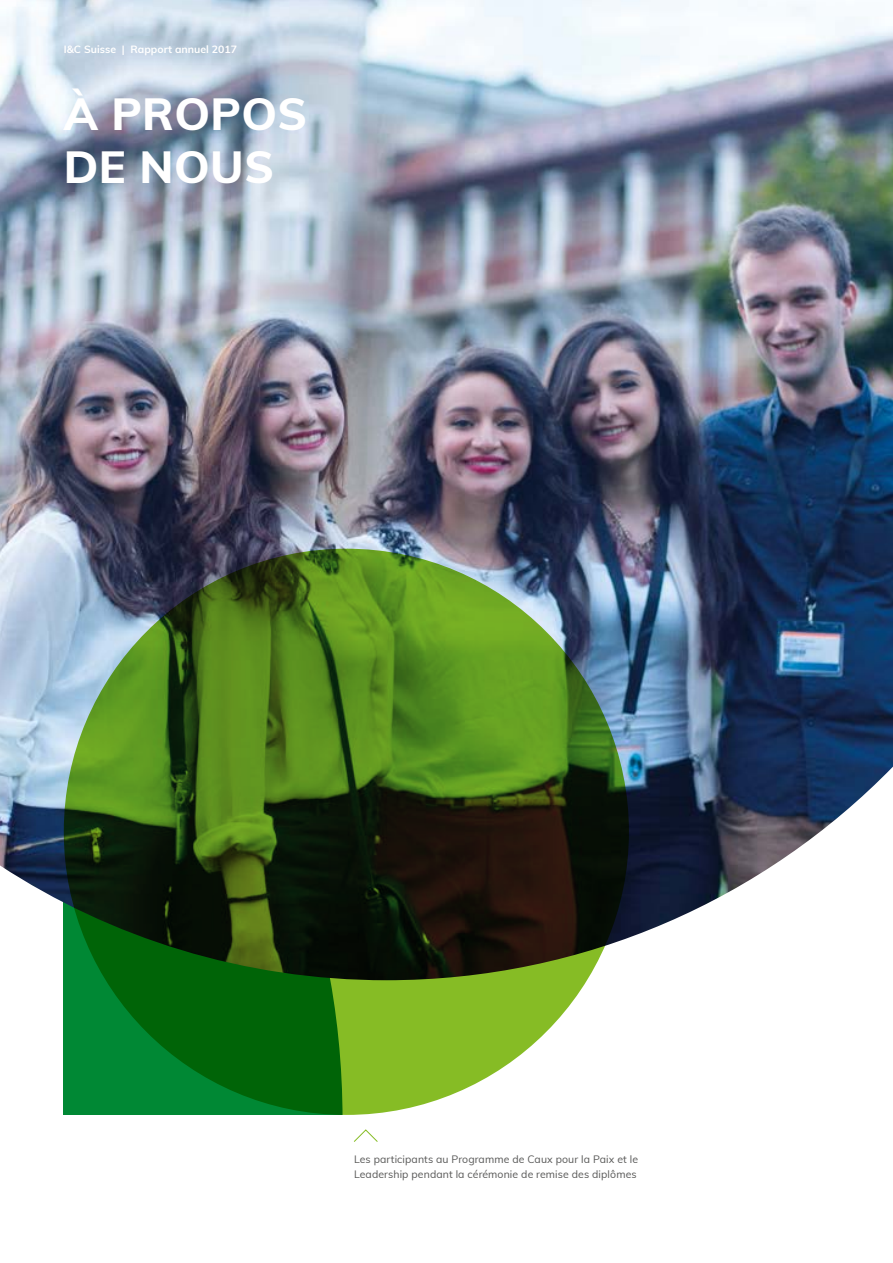
<style>
.page{position:relative;width:893px;height:1263px;background:#fff}
.page>*{position:absolute;margin:0;border:0;box-sizing:border-box;transform-origin:0 0}
.t1{font:800 45px/52.5px "Muli";letter-spacing:.01em;color:#fff}
.t2{font:10.5px/15px "Muli";letter-spacing:.01em;color:#575756}
.t3{font:700 10.5px "Muli";color:#fff}
</style>
<div class="page">
<div style="left:63px;top:980px;width:267px;height:135px;background:#008834"></div>
<img style="left:0;top:0;width:893px;height:980px">
<svg style="left:64px;top:549px;width:565px;height:566px;background:#3a6315"></svg>
<svg style="left:354px;top:1129px;width:24px;height:13px"></svg>
<p class="t3" style="left:64px;top:42px;width:175px">I&amp;C Suisse | Rapport annuel 2017</p>
<h1 class="t1" style="left:64px;top:86px;width:245px">À PROPOS<br>DE NOUS</h1>
<p class="t2" style="left:354px;top:1151px;width:286px">Les participants au Programme de Caux pour la Paix et le<br>Leadership pendant la cérémonie de remise des diplômes</p>
</div>
